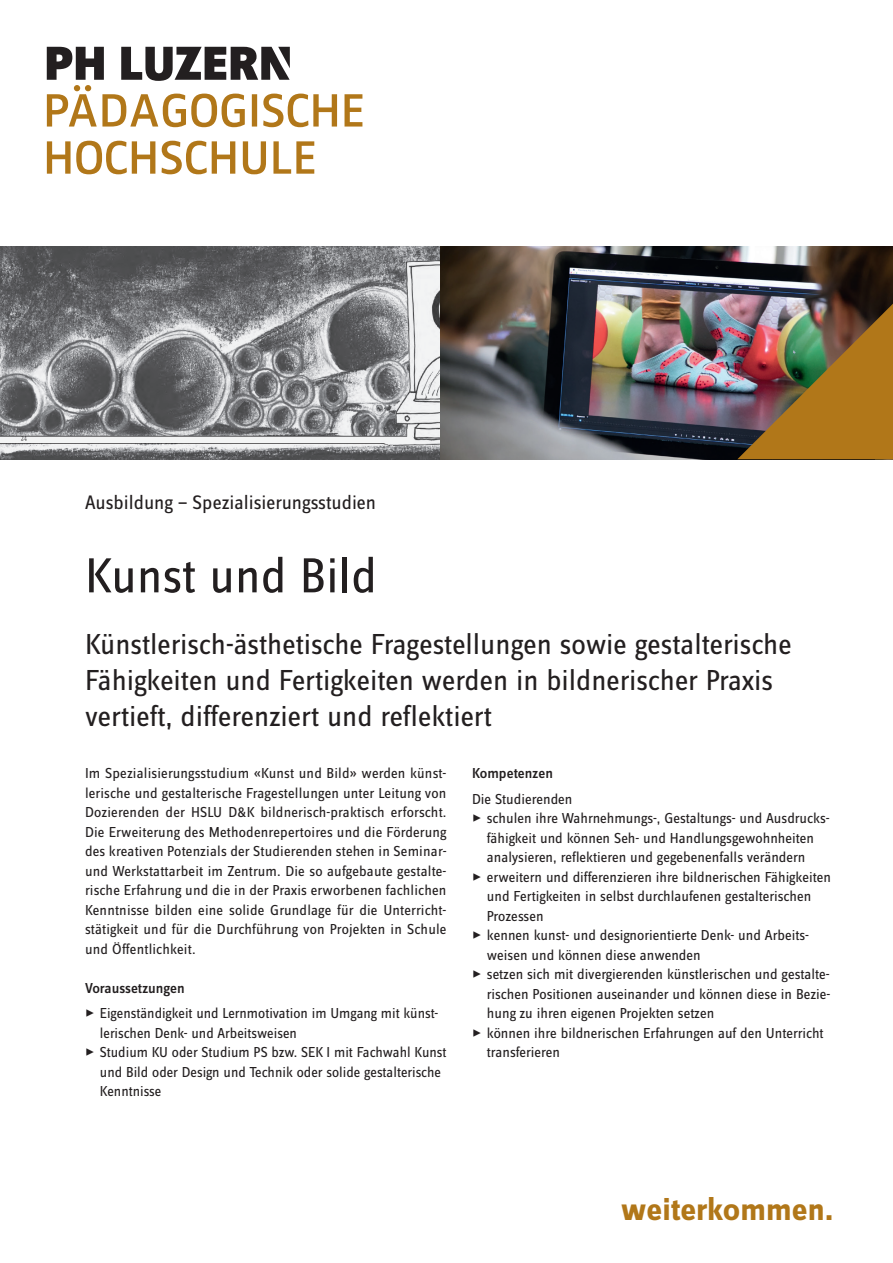
<style>
.page{position:relative;width:893px;height:1263px;background:#fff}
.page>*{position:absolute;margin:0;border:0;box-sizing:border-box;transform-origin:0 0}
.t1{font:51px "Zine Sans Dis OT";color:#231f20}
.t2{font:700 33px "Zine Sans Dis OT";color:#b17719}
.t3{font:30px/36px "Zine Sans Dis OT";color:#231f20}
.t4{font:20.25px "Zine Sans Dis OT";color:#231f20}
.t5{font:15px/19.5px "Zine Sans Dis OT";color:#231f20}
.t6{font:500 15px "Zine Sans Dis OT";color:#231f20}
</style>
<div class="page">
<img style="left:0;top:247px;width:441px;height:212px">
<img style="left:441px;top:247px;width:452px;height:212px">
<svg style="left:47px;top:141px;width:108px;height:33px"></svg>
<svg style="left:162px;top:141px;width:73px;height:33px"></svg>
<svg style="left:243px;top:141px;width:23px;height:33px"></svg>
<svg style="left:273px;top:141px;width:41px;height:33px"></svg>
<svg style="left:47px;top:47px;width:315px;height:80px"></svg>
<img style="left:737px;top:304px;width:156px;height:155px">
<h3 class="t4" style="left:85px;top:493px;width:293px">Ausbildung — Spezialisierungsstudien</h3>
<h1 class="t1" style="left:85px;top:551px;width:293px">Kunst und Bild</h1>
<h3 class="t3" style="left:85px;top:627px;width:708px">Künstlerisch-ästhetische Fragestellungen sowie gestalterische<br>Fähigkeiten und Fertigkeiten werden in bildnerischer Praxis vertieft, differenziert und reflektiert</h3>
<p class="t5" style="left:85px;top:764px;width:363px;text-align:justify">Im Spezialisierungsstudium «Kunst und Bild» werden künst&shy;lerische und gestalterische Fragestellungen unter Leitung von Dozierenden der HSLU D&amp;K bildnerisch-praktisch erforscht.<br>Die Erweiterung des Methodenrepertoires und die Förderung des kreativen Potenzials der Studierenden stehen in Seminar&shy;und Werkstattarbeit im Zentrum. Die so aufgebaute gestalte&shy;rische Erfahrung und die in der Praxis erworbenen fachlichen Kenntnisse bilden eine solide Grundlage für die Unterricht&shy;stätigkeit und für die Durchführung von Projekten in Schule und Öffentlichkeit.</p>
<p class="t6" style="left:85px;top:980px;width:101px">Voraussetzungen</p>
<p class="t5" style="left:100px;top:1004px;width:340px;text-indent:-15px">✓ Eigenständigkeit und Lernmotivation im Umgang mit künst&shy;lerischen Denk- und Arbeitsweisen</p>
<p class="t5" style="left:100px;top:1043px;width:348px;text-indent:-15px">✓ Studium KU oder Studium PS bzw. SEK I mit Fachwahl Kunst und Bild oder Design und Technik oder solide gestalterische<br>Kenntnisse</p>
<p class="t6" style="left:472px;top:766px;width:83px">Kompetenzen</p>
<p class="t5" style="left:472px;top:789px;width:102px">Die Studierenden</p>
<p class="t5" style="left:487px;top:809px;width:344px;text-indent:-15px">✓ schulen ihre Wahrnehmungs-, Gestaltungs- und Ausdrucks&shy;fähigkeit und können Seh- und Handlungsgewohnheiten analysieren, reflektieren und gegebenenfalls verändern</p>
<p class="t5" style="left:487px;top:867px;width:346px;text-indent:-15px">✓ erweitern und differenzieren ihre bildnerischen Fähigkeiten und Fertigkeiten in selbst durchlaufenen gestalterischen<br>Prozessen</p>
<p class="t5" style="left:487px;top:926px;width:324px;text-indent:-15px">✓ kennen kunst- und designorientierte Denk- und Arbeits&shy;weisen und können diese anwenden</p>
<p class="t5" style="left:487px;top:965px;width:345px;text-align:justify;text-indent:-15px">✓ setzen sich mit divergierenden künstlerischen und gestalte&shy;rischen Positionen auseinander und können diese in Bezie&shy;hung zu ihren eigenen Projekten setzen</p>
<p class="t5" style="left:487px;top:1023px;width:338px;text-indent:-15px">✓ können ihre bildnerischen Erfahrungen auf den Unterricht transferieren</p>
<h2 class="t2" style="left:621px;top:1193px;width:214px">weiterkommen.</h2>
</div>
